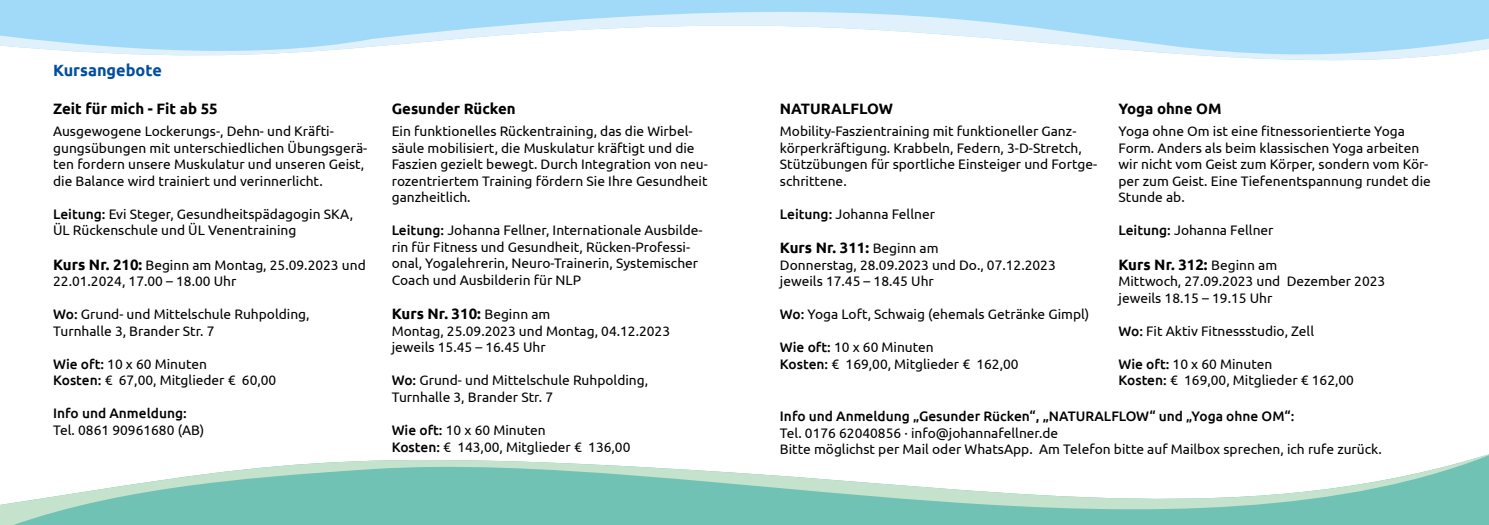
<style>
.page{position:relative;width:1489px;height:525px;background:#fff}
.page>*{position:absolute;margin:0;border:0;box-sizing:border-box;transform-origin:0 0}
.t1{font:700 16.25px "Ubuntu";color:#004e9e}
.t2{font:700 15px "Ubuntu";color:#000}
.t3{font:13.75px/16.5px "Ubuntu";color:#000}
.t4{font:500 13.75px "Ubuntu";color:#000}
.s1{font-weight:500}
.s2{font-weight:700;font-size:15px}
.s3{font-weight:400;font-size:13.75px}
</style>
<div class="page">
<svg style="left:0;top:454px;width:1488px;height:70px"></svg>
<svg style="left:0;top:0;width:1488px;height:61px;fill:#a1daf8"></svg>
<p class="t1" style="left:53px;top:61px;width:110px">Kursangebote</p>
<p class="t2" style="left:53px;top:99px;width:166px">Zeit für mich - Fit ab 55</p>
<p class="t3" style="left:53px;top:122px;width:316px">Ausgewogene Lockerungs-, Dehn- und Kräfti&shy;gungsübungen mit unterschiedlichen Übungsgerä&shy;ten fordern unsere Muskulatur und unseren Geist, die Balance wird trainiert und verinnerlicht.</p>
<p class="t3" style="left:53px;top:205px;width:301px"><span class="s1">Leitung:</span> Evi Steger, Gesundheitspädagogin SKA,<br>ÜL Rückenschule und ÜL Venentraining</p>
<p class="t3" style="left:53px;top:256px;width:314px"><span class="s2">Kurs Nr. 210:</span> Beginn am Montag, 25.09.2023 und<br>22.01.2024, 17.00 – 18.00 Uhr</p>
<p class="t3" style="left:53px;top:305px;width:258px"><span class="s1">Wo:</span> Grund- und Mittelschule Ruhpolding,<br>Turnhalle 3, Brander Str. 7</p>
<p class="t3" style="left:53px;top:355px;width:225px"><span class="s1">Wie oft:</span> 10 x 60 Minuten<br><span class="s1">Kosten:</span> € 67,00, Mitglieder € 60,00</p>
<p class="t4" style="left:53px;top:404px;width:135px">Info und Anmeldung:</p>
<p class="t3" style="left:53px;top:421px;width:152px">Tel. 0861 90961680 (AB)</p>
<p class="t2" style="left:392px;top:99px;width:125px">Gesunder Rücken</p>
<p class="t3" style="left:392px;top:122px;width:317px">Ein funktionelles Rückentraining, das die Wirbel&shy;säule mobilisiert, die Muskulatur kräftigt und die Faszien gezielt bewegt. Durch Integration von neu&shy;rozentriertem Training fördern Sie Ihre Gesundheit ganzheitlich.</p>
<p class="t3" style="left:392px;top:221px;width:312px"><span class="s1">Leitung:</span> Johanna Fellner, Internationale Ausbilde&shy;rin für Fitness und Gesundheit, Rücken-Professi&shy;onal, Yogalehrerin, Neuro-Trainerin, Systemischer Coach und Ausbilderin für NLP</p>
<p class="t2" style="left:392px;top:305px;width:160px">Kurs Nr. 310: <span class="s3">Beginn am</span></p>
<p class="t3" style="left:392px;top:322px;width:280px">Montag, 25.09.2023 und Montag, 04.12.2023 jeweils 15.45 – 16.45 Uhr</p>
<p class="t3" style="left:392px;top:371px;width:258px"><span class="s1">Wo:</span> Grund- und Mittelschule Ruhpolding,<br>Turnhalle 3, Brander Str. 7</p>
<p class="t3" style="left:392px;top:421px;width:240px"><span class="s1">Wie oft:</span> 10 x 60 Minuten<br><span class="s1">Kosten:</span> € 143,00, Mitglieder € 136,00</p>
<p class="t2" style="left:780px;top:99px;width:115px">NATURALFLOW</p>
<p class="t3" style="left:780px;top:122px;width:319px">Mobility-Faszientraining mit funktioneller Ganz&shy;körperkräftigung. Krabbeln, Federn, 3-D-Stretch, Stützübungen für sportliche Einsteiger und Fortge&shy;schrittene.</p>
<p class="t3" style="left:780px;top:205px;width:157px"><span class="s1">Leitung:</span> Johanna Fellner</p>
<p class="t2" style="left:780px;top:239px;width:160px">Kurs Nr. 311: <span class="s3">Beginn am</span></p>
<p class="t3" style="left:780px;top:256px;width:277px">Donnerstag, 28.09.2023 und Do., 07.12.2023 jeweils 17.45 – 18.45 Uhr</p>
<p class="t3" style="left:780px;top:305px;width:311px"><span class="s1">Wo:</span> Yoga Loft, Schwaig (ehemals Getränke Gimpl)</p>
<p class="t3" style="left:780px;top:338px;width:240px"><span class="s1">Wie oft:</span> 10 x 60 Minuten<br><span class="s1">Kosten:</span> € 169,00, Mitglieder € 162,00</p>
<p class="t2" style="left:1118px;top:99px;width:104px">Yoga ohne OM</p>
<p class="t3" style="left:1118px;top:122px;width:314px">Yoga ohne Om ist eine fitnessorientierte Yoga Form. Anders als beim klassischen Yoga arbeiten wir nicht vom Geist zum Körper, sondern vom Kör&shy;per zum Geist. Eine Tiefenentspannung rundet die Stunde ab.</p>
<p class="t3" style="left:1118px;top:221px;width:157px"><span class="s1">Leitung:</span> Johanna Fellner</p>
<p class="t2" style="left:1118px;top:255px;width:160px">Kurs Nr. 312: <span class="s3">Beginn am</span></p>
<p class="t3" style="left:1118px;top:272px;width:268px">Mittwoch, 27.09.2023 und Dezember 2023 jeweils 18.15 – 19.15 Uhr</p>
<p class="t3" style="left:1118px;top:322px;width:197px"><span class="s1">Wo:</span> Fit Aktiv Fitnessstudio, Zell</p>
<p class="t3" style="left:1118px;top:355px;width:237px"><span class="s1">Wie oft:</span> 10 x 60 Minuten<br><span class="s1">Kosten:</span> € 169,00, Mitglieder € 162,00</p>
<p class="t4" style="left:780px;top:407px;width:516px">Info und Anmeldung „Gesunder Rücken“, „NATURALFLOW“ und „Yoga ohne OM“:</p>
<p class="t3" style="left:780px;top:423px;width:603px">Tel. 0176 62040856 · info@johannafellner.de<br>Bitte möglichst per Mail oder WhatsApp. Am Telefon bitte auf Mailbox sprechen, ich rufe zurück.</p>
</div>
